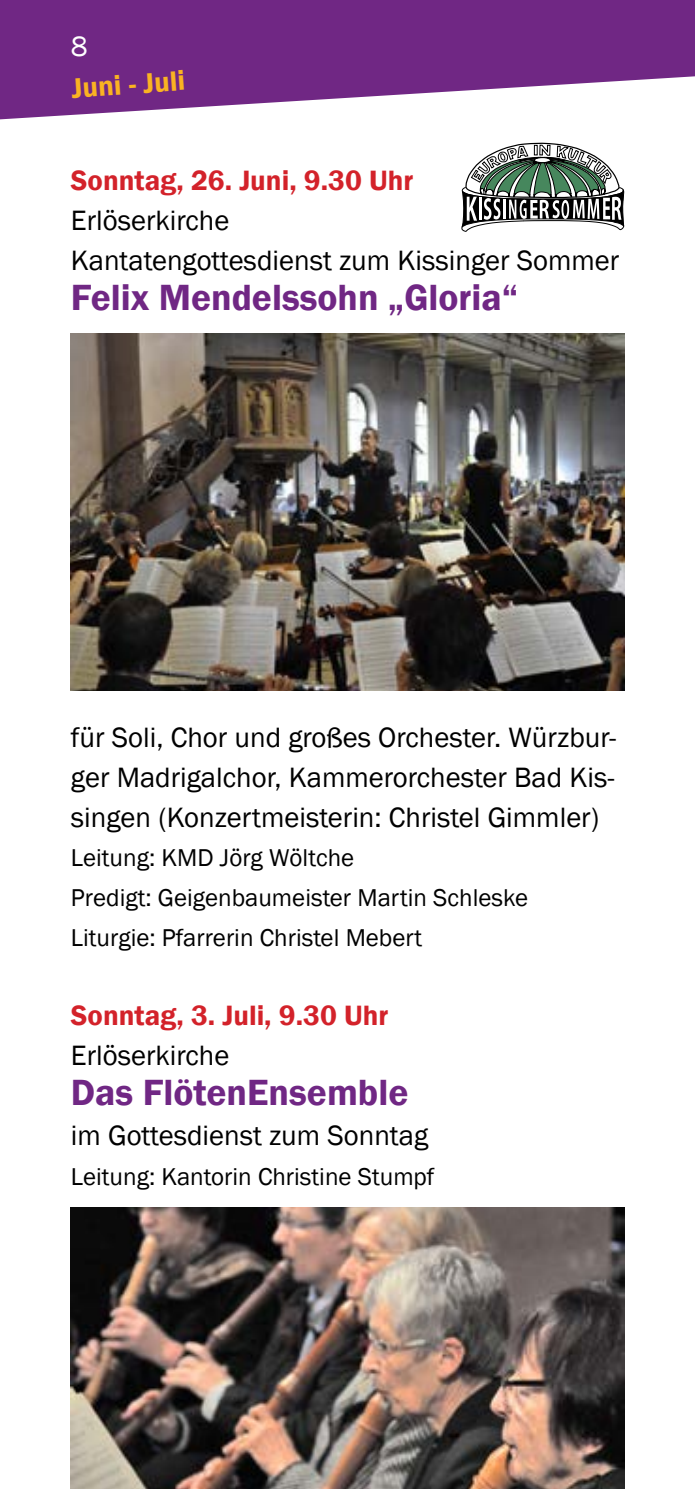
<style>
.page{position:relative;width:695px;height:1489px;background:#fff}
.page>*{position:absolute;margin:0;border:0;box-sizing:border-box;transform-origin:0 0}
.t1{font:600 37.5px "Franklin Gothic";color:#702784}
.t2{font:28.75px/39.8px "Franklin Gothic";color:#000}
.t3{font:600 28.75px "Franklin Gothic";color:#d3222a}
.t4{font:600 28.75px "Franklin Gothic";color:#fab322}
.t5{font:28.75px "Franklin Gothic";color:#fff}
.t6{font:25px/39.8px "Franklin Gothic";color:#000}
</style>
<div class="page">
<svg style="left:0;top:0;width:694px;height:120px;fill:#702784"></svg>
<img style="left:71px;top:334px;width:553px;height:356px">
<svg style="left:461px;top:142px;width:163px;height:90px"></svg>
<img style="left:71px;top:1207px;width:553px;height:281px">
<p class="t5" style="left:71px;top:28px;width:18px">8</p>
<p class="t4" style="left:70px;top:70px;width:115px;rotate:-4deg">Juni - Juli</p>
<p class="t3" style="left:71px;top:163px;width:344px">Sonntag, 26. Juni, 9.30 Uhr</p>
<p class="t2" style="left:71px;top:201px;width:550px">Erlöserkirche<br>Kantatengottesdienst zum Kissinger Sommer</p>
<h1 class="t1" style="left:71px;top:274px;width:449px">Felix Mendelssohn „Gloria“</h1>
<p class="t2" style="left:71px;top:718px;width:547px;text-align:justify">für Soli, Chor und großes Orchester. Würzbur&shy;ger Madrigalchor, Kammerorchester Bad Kis&shy;singen (Konzertmeisterin: Christel Gimmler)</p>
<p class="t6" style="left:71px;top:838px;width:458px">Leitung: KMD Jörg Wöltche<br>Predigt: Geigenbaumeister Martin Schleske<br>Liturgie: Pfarrerin Christel Mebert</p>
<p class="t3" style="left:71px;top:998px;width:319px">Sonntag, 3. Juli, 9.30 Uhr</p>
<p class="t2" style="left:71px;top:1036px;width:160px">Erlöserkirche</p>
<h1 class="t1" style="left:71px;top:1069px;width:339px">Das FlötenEnsemble</h1>
<p class="t2" style="left:71px;top:1115px;width:359px">im Gottesdienst zum Sonntag</p>
<p class="t6" style="left:71px;top:1156px;width:365px">Leitung: Kantorin Christine Stumpf</p>
</div>
